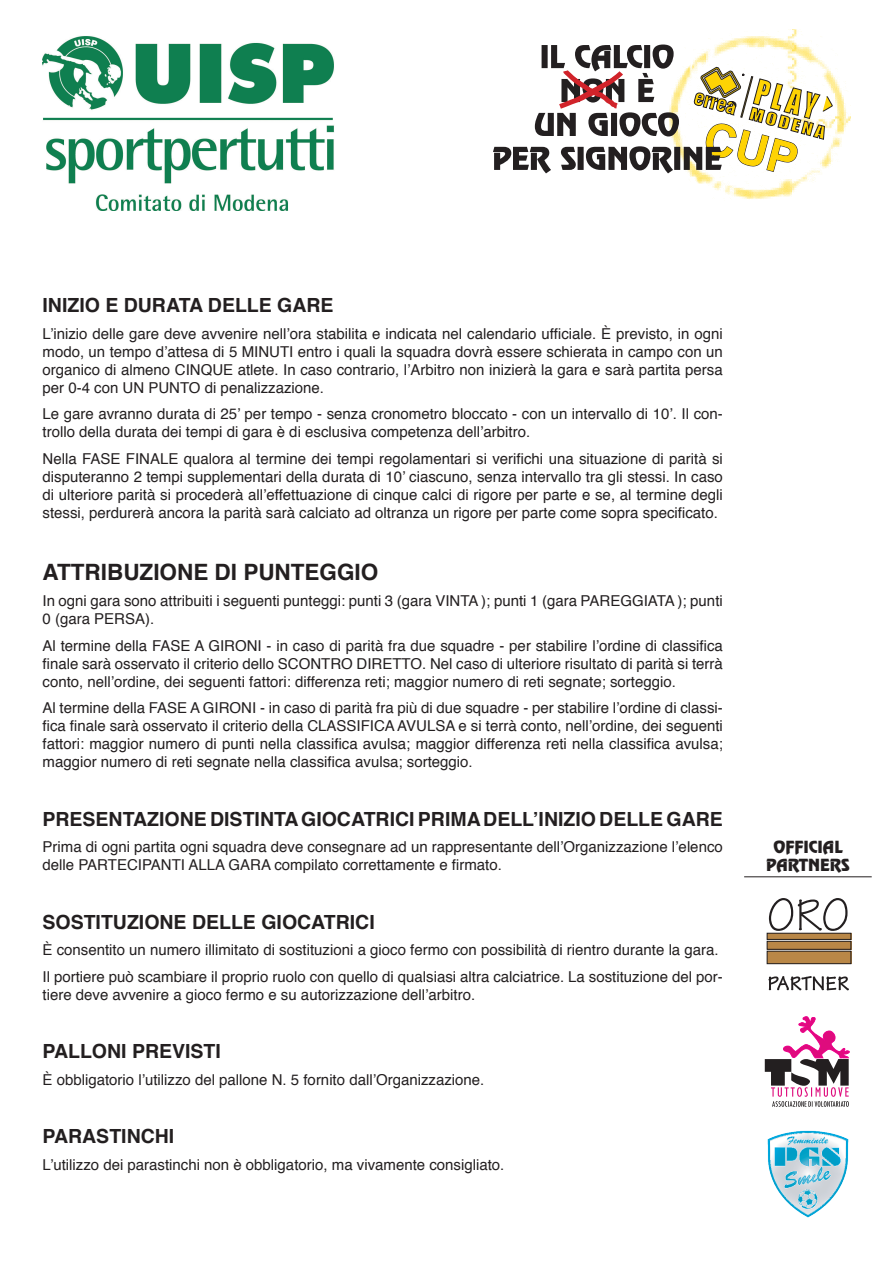
<style>
.page{position:relative;width:893px;height:1263px;background:#fff}
.page>*{position:absolute;margin:0;border:0;box-sizing:border-box;transform-origin:0 0}
.t1{font:700 22.5px "Helvetica";color:#231f20}
.t2{font:700 19.5px "Helvetica";color:#231f20}
.t3{font:15px/18px "Helvetica";color:#231f20;text-align:justify}
.t4{font:15px "Revue";color:#231f20}
</style>
<div class="page">
<svg style="left:765px;top:1016px;width:85px;height:91px"></svg>
<img style="left:767px;top:1130px;width:82px;height:88px">
<svg style="left:769px;top:898px;width:78px;height:33px"></svg>
<svg style="left:768px;top:976px;width:81px;height:14px"></svg>
<div style="left:767px;top:933px;width:84px;height:6px;background:#b98747"></div>
<div style="left:767px;top:933px;width:84px;height:7px;border:1px solid #231f20"></div>
<div style="left:767px;top:941px;width:84px;height:8px;background:#b98747"></div>
<div style="left:767px;top:941px;width:84px;height:9px;border:1px solid #231f20"></div>
<div style="left:767px;top:951px;width:84px;height:13px;background:#b98747"></div>
<div style="left:767px;top:951px;width:84px;height:13px;border:1px solid #231f20"></div>
<hr style="left:744px;top:876px;width:128px;height:1px;background:#231f20">
<img style="left:665px;top:29px;width:185px;height:170px">
<img style="left:43px;top:36px;width:291px;height:175px">
<svg style="left:493px;top:45px;width:340px;height:131px"></svg>
<p class="t2" style="left:43px;top:290px;width:293px">INIZIO E DURATA DELLE GARE</p>
<p class="t3" style="left:43px;top:325px;width:682px">L’inizio delle gare deve avvenire nell’ora stabilita e indicata nel calendario ufficiale. È previsto, in ogni modo, un tempo d’attesa di 5 MINUTI entro i quali la squadra dovrà essere schierata in campo con un organico di almeno CINQUE atlete. In caso contrario, l’Arbitro non inizierà la gara e sarà partita persa per 0-4 con UN PUNTO di penalizzazione.</p>
<p class="t3" style="left:43px;top:405px;width:682px">Le gare avranno durata di 25’ per tempo - senza cronometro bloccato - con un intervallo di 10’. Il con&shy;trollo della durata dei tempi di gara è di esclusiva competenza dell’arbitro.</p>
<p class="t3" style="left:43px;top:450px;width:682px">Nella FASE FINALE qualora al termine dei tempi regolamentari si verifichi una situazione di parità si disputeranno 2 tempi supplementari della durata di 10’ ciascuno, senza intervallo tra gli stessi. In caso di ulteriore parità si procederà all’effettuazione di cinque calci di rigore per parte e se, al termine degli stessi, perdurerà ancora la parità sarà calciato ad oltranza un rigore per parte come sopra specificato.</p>
<p class="t1" style="left:43px;top:554px;width:337px">ATTRIBUZIONE DI PUNTEGGIO</p>
<p class="t3" style="left:43px;top:592px;width:682px">In ogni gara sono attribuiti i seguenti punteggi: punti 3 (gara VINTA ); punti 1 (gara PAREGGIATA ); punti<br>0 (gara PERSA).</p>
<p class="t3" style="left:43px;top:637px;width:682px">Al termine della FASE A GIRONI - in caso di parità fra due squadre - per stabilire l’ordine di classifica finale sarà osservato il criterio dello SCONTRO DIRETTO. Nel caso di ulteriore risultato di parità si terrà conto, nell’ordine, dei seguenti fattori: differenza reti; maggior numero di reti segnate; sorteggio.</p>
<p class="t3" style="left:43px;top:699px;width:682px">Al termine della FASE A GIRONI - in caso di parità fra più di due squadre - per stabilire l’ordine di classi&shy;fica finale sarà osservato il criterio della CLASSIFICA AVULSA e si terrà conto, nell’ordine, dei seguenti fattori: maggior numero di punti nella classifica avulsa; maggior differenza reti nella classifica avulsa; maggior numero di reti segnate nella classifica avulsa; sorteggio.</p>
<p class="t2" style="left:43px;top:803px;width:682px">PRESENTAZIONE DISTINTA GIOCATRICI PRIMA DELL’INIZIO DELLE GARE</p>
<p class="t3" style="left:43px;top:838px;width:682px">Prima di ogni partita ogni squadra deve consegnare ad un rappresentante dell’Organizzazione l’elenco delle PARTECIPANTI ALLA GARA compilato correttamente e firmato.</p>
<p class="t2" style="left:43px;top:906px;width:334px">SOSTITUZIONE DELLE GIOCATRICI</p>
<p class="t3" style="left:43px;top:941px;width:678px">È consentito un numero illimitato di sostituzioni a gioco fermo con possibilità di rientro durante la gara.</p>
<p class="t3" style="left:43px;top:968px;width:682px">Il portiere può scambiare il proprio ruolo con quello di qualsiasi altra calciatrice. La sostituzione del por&shy;tiere deve avvenire a gioco fermo e su autorizzazione dell’arbitro.</p>
<p class="t2" style="left:43px;top:1035px;width:180px">PALLONI PREVISTI</p>
<p class="t3" style="left:43px;top:1071px;width:443px">È obbligatorio l’utilizzo del pallone N. 5 fornito dall’Organizzazione.</p>
<p class="t2" style="left:43px;top:1120px;width:133px">PARASTINCHI</p>
<p class="t3" style="left:43px;top:1156px;width:463px">L’utilizzo dei parastinchi non è obbligatorio, ma vivamente consigliato.</p>
<p class="t4" style="left:773px;top:837px;width:70px">OFFICIAL</p>
<p class="t4" style="left:766px;top:855px;width:85px">PARTNERS</p>
</div>
